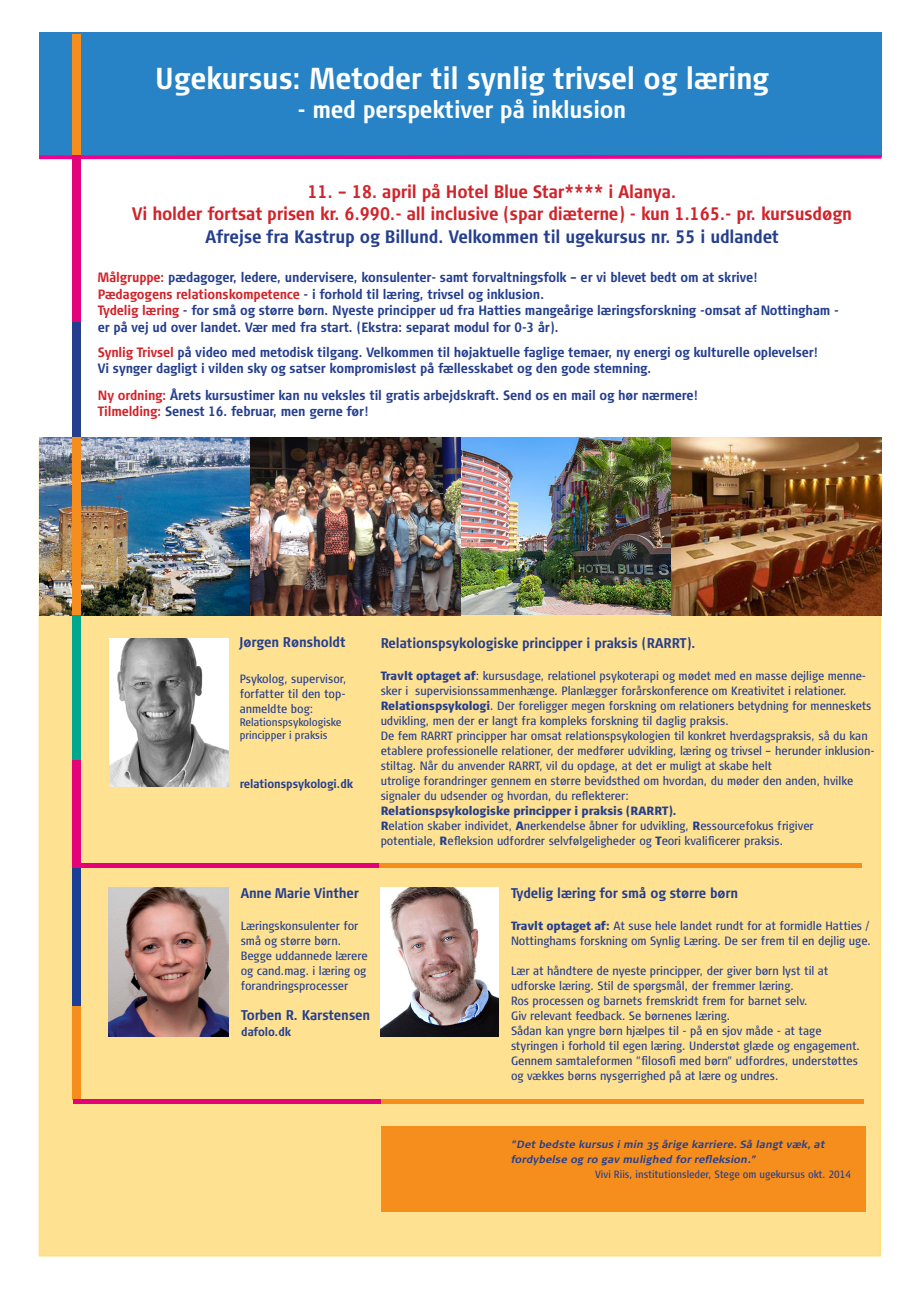
<style>
.page{position:relative;width:919px;height:1289px;background:#fff}
.page>*{position:absolute;margin:0;border:0;box-sizing:border-box;transform-origin:0 0}
.t1{font:700 30.3px "Signa Cond Column";color:#fff}
.t2{font:700 23.85px "Signa Cond Column";color:#fff}
.t3{font:700 18px "Signa Cond Column";color:#d1232a}
.t4{font:700 18px "Signa Cond Column";letter-spacing:-.01em;color:#253f8e}
.t5{font:700 14.1px "Signa Cond Column";letter-spacing:-.01em;color:#253f8e}
.t6{font:700 13.5px "Signa Cond Column";letter-spacing:-.01em;color:#253f8e}
.t7{font:12px/15px "Signa Cond Column";color:#253f8e}
.t8{font:900 12px "Signa Cond Column";color:#253f8e}
.t9{font:700 12px "Signa Cond Column";letter-spacing:-.005em;color:#253f8e}
.t10{font:10.95px "Signa Cond Column";color:#253f8e}
.t11{font:italic 700 10.5px/15px "Signa Normal";color:#253f8e}
.t12{font:10.5px "Signa Cond Column";color:#253f8e}
.s1{color:#d1232a}
.s2{font-weight:900}
</style>
<div class="page">
<div style="left:39px;top:442px;width:842px;height:814px;background:#ffe192;border:2px solid #ffe07f"></div>
<div style="left:72px;top:321px;width:9px;height:136px;background:#253f8e"></div>
<div style="left:72px;top:645px;width:9px;height:254px;background:#e40278"></div>
<div style="left:72px;top:867px;width:9px;height:206px;background:#1b3f94"></div>
<hr style="left:72px;top:863px;width:308px;height:4px;background:#e40278">
<hr style="left:379px;top:863px;width:483px;height:4px;background:#f68e1e">
<div style="left:39px;top:33px;width:842px;height:124px;background:#2783c5"></div>
<img style="left:39px;top:437px;width:842px;height:179px">
<div style="left:72px;top:34px;width:9px;height:121px;background:#f68e1e"></div>
<svg style="left:39px;top:153px;width:843px;height:7px"></svg>
<div style="left:72px;top:1006px;width:9px;height:93px;background:#f68e1e"></div>
<div style="left:72px;top:437px;width:9px;height:178px;background:#f68e1e"></div>
<div style="left:72px;top:155px;width:9px;height:166px;background:#e40278"></div>
<img style="left:109px;top:638px;width:119px;height:149px">
<img style="left:108px;top:887px;width:120px;height:149px">
<img style="left:380px;top:887px;width:118px;height:149px">
<div style="left:72px;top:615px;width:9px;height:145px;background:#00a78f"></div>
<div style="left:73px;top:1099px;width:310px;height:5px;background:#e40278"></div>
<div style="left:381px;top:1099px;width:482px;height:5px;background:#f68e1e"></div>
<div style="left:381px;top:1126px;width:484px;height:85px;background:#f68e1e"></div>
<p class="t1" style="left:155px;top:61px;width:615px">Ugekursus: Metoder til synlig trivsel og læring</p>
<p class="t2" style="left:297px;top:96px;width:330px">- med perspektiver på inklusion</p>
<p class="t3" style="left:308px;top:181px;width:370px">11. – 18. april på Hotel Blue Star**** i Alanya.</p>
<p class="t3" style="left:132px;top:204px;width:721px">Vi holder fortsat prisen kr. 6.990.- all inclusive (spar diæterne) - kun 1.165.- pr. kursusdøgn</p>
<p class="t4" style="left:205px;top:226px;width:575px">Afrejse fra Kastrup og Billund. Velkommen til ugekursus nr. 55 i udlandet</p>
<p class="t6" style="left:98px;top:270px;width:661px"><span class="s1">Målgruppe:</span> pædagoger, ledere, undervisere, konsulenter- samt forvaltningsfolk – er vi blevet bedt om at skrive!</p>
<p class="t6" style="left:98px;top:286px;width:448px"><span class="s1">Pædagogens relationskompetence</span> - i forhold til læring, trivsel og inklusion.</p>
<p class="t6" style="left:98px;top:303px;width:742px"><span class="s1">Tydelig læring</span> - for små og større børn. Nyeste principper ud fra Hatties mangeårige læringsforskning -omsat af Nottingham -</p>
<p class="t6" style="left:98px;top:319px;width:462px">er på vej ud over landet. Vær med fra start. (Ekstra: separat modul for 0-3 år).</p>
<p class="t6" style="left:98px;top:344px;width:721px"><span class="s1">Synlig Trivsel</span> på video med metodisk tilgang. Velkommen til højaktuelle faglige temaer, ny energi og kulturelle oplevelser!</p>
<p class="t6" style="left:98px;top:361px;width:555px">Vi synger dagligt i vilden sky og satser kompromisløst på fællesskabet og den gode stemning.</p>
<p class="t6" style="left:98px;top:387px;width:601px"><span class="s1">Ny ordning:</span> Årets kursustimer kan nu veksles til gratis arbejdskraft. Send os en mail og hør nærmere!</p>
<p class="t6" style="left:98px;top:404px;width:272px"><span class="s1">Tilmelding:</span> Senest 16. februar, men gerne før!</p>
<p class="t5" style="left:240px;top:634px;width:107px">Jørgen Rønsholdt</p>
<p class="t7" style="left:240px;top:671px;width:108px;text-align:justify">Psykolog, supervisor, forfatter til den top&shy;anmeldte bog:</p>
<p class="t10" style="left:240px;top:716px;width:103px">Relationspsykologiske</p>
<p class="t10" style="left:240px;top:729px;width:89px">principper i praksis</p>
<p class="t9" style="left:240px;top:777px;width:115px">relationspsykologi.dk</p>
<p class="t5" style="left:380px;top:635px;width:316px">Relationspsykologiske principper i praksis (RARRT).</p>
<p class="t7" style="left:380px;top:668px;width:487px"><span class="s2">Travlt optaget af</span>: kursusdage, relationel psykoterapi og mødet med en masse dejlige menne-</p>
<p class="t7" style="left:380px;top:683px;width:467px">sker i supervisionssammenhænge. Planlægger forårskonference om Kreativitet i relationer.</p>
<p class="t7" style="left:380px;top:698px;width:492px"><span class="s2">Relationspsykologi</span>. Der foreligger megen forskning om relationers betydning for menneskets udvikling, men der er langt fra kompleks forskning til daglig praksis.</p>
<p class="t7" style="left:380px;top:728px;width:495px">De fem RARRT principper har omsat relationspsykologien til konkret hverdagspraksis, så du kan etablere professionelle relationer, der medfører udvikling, læring og trivsel – herunder inklusion&shy;stiltag. Når du anvender RARRT, vil du opdage, at det er muligt at skabe helt</p>
<p class="t7" style="left:380px;top:773px;width:474px">utrolige forandringer gennem en større bevidsthed om hvordan, du møder den anden, hvilke signaler du udsender og hvordan, du reflekterer:</p>
<p class="t8" style="left:380px;top:803px;width:297px">Relationspsykologiske principper i praksis (RARRT).</p>
<p class="t7" style="left:380px;top:818px;width:434px"><span class="s2">R</span>elation skaber individet, <span class="s2">A</span>nerkendelse åbner for udvikling, <span class="s2">R</span>essourcefokus frigiver</p>
<p class="t7" style="left:380px;top:833px;width:404px">potentiale, <span class="s2">R</span>efleksion udfordrer selvfølgeligheder og <span class="s2">T</span>eori kvalificerer praksis.</p>
<p class="t5" style="left:241px;top:885px;width:120px">Anne Marie Vinther</p>
<p class="t7" style="left:241px;top:918px;width:128px">Læringskonsulenter for små og større børn.<br>Begge uddannede lærere og cand.mag. i læring og forandringsprocesser</p>
<p class="t5" style="left:241px;top:1006px;width:131px">Torben R. Karstensen</p>
<p class="t9" style="left:241px;top:1025px;width:51px">dafolo.dk</p>
<p class="t5" style="left:511px;top:885px;width:228px">Tydelig læring for små og større børn</p>
<p class="t7" style="left:511px;top:918px;width:361px"><span class="s2">Travlt optaget af:</span> At suse hele landet rundt for at formidle Hatties /<br>Nottinghams forskning om Synlig Læring. De ser frem til en dejlig uge.</p>
<p class="t7" style="left:511px;top:963px;width:319px">Lær at håndtere de nyeste principper, der giver børn lyst til at</p>
<p class="t7" style="left:511px;top:978px;width:284px">udforske læring. Stil de spørgsmål, der fremmer læring.</p>
<p class="t7" style="left:511px;top:993px;width:298px">Ros processen og barnets fremskridt frem for barnet selv.</p>
<p class="t7" style="left:511px;top:1008px;width:221px">Giv relevant feedback. Se børnenes læring.</p>
<p class="t7" style="left:511px;top:1023px;width:312px">Sådan kan yngre børn hjælpes til - på en sjov måde - at tage</p>
<p class="t7" style="left:511px;top:1038px;width:350px">styringen i forhold til egen læring. Understøt glæde og engagement.</p>
<p class="t7" style="left:511px;top:1053px;width:348px">Gennem samtaleformen ”filosofi med børn” udfordres, understøttes</p>
<p class="t7" style="left:511px;top:1068px;width:269px">og vækkes børns nysgerrighed på at lære og undres.</p>
<p class="t11" style="left:511px;top:1136px;width:315px">”Det bedste kursus i min 35 årige karriere. Så langt væk, at fordybelse og ro gav mulighed for refleksion.”</p>
<p class="t12" style="left:595px;top:1168px;width:257px">Vivi Riis, institutionsleder, Stege om ugekursus okt. 2014</p>
</div>
